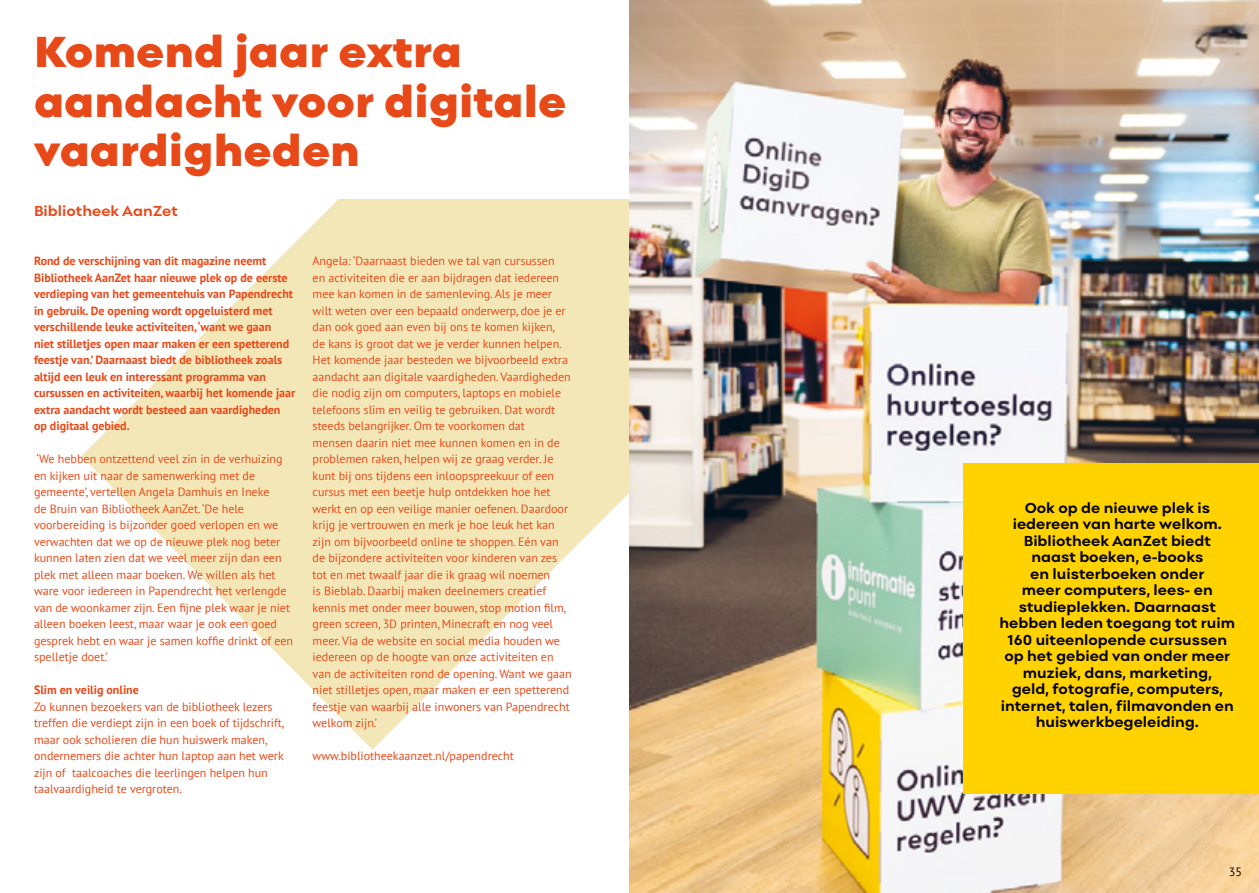
<style>
.page{position:relative;width:1259px;height:893px;background:#fff}
.page>*{position:absolute;margin:0;border:0;box-sizing:border-box;transform-origin:0 0}
.t1{font:900 45px/49.5px "Point";color:#e84918}
.t2{font:700 15px/16.5px "Point";color:#000;text-align:center}
.t3{font:700 15px "Point";color:#e84918}
.t4{font:12px/16.5px "PT Sans";color:#e84918}
.t5{font:700 12px/16.5px "PT Sans";color:#e84918}
.t6{font:12px "PT Sans";color:#000}
</style>
<div class="page">
<svg style="left:81px;top:199px;width:548px;height:551px;fill:#f3e7b8"></svg>
<img style="left:629px;top:0;width:630px;height:893px">
<div style="left:963px;top:463px;width:296px;height:330px;background:#ffd200"></div>
<h1 class="t1" style="left:34px;top:27px;width:534px">Komend jaar extra aandacht voor digitale vaardigheden</h1>
<p class="t3" style="left:34px;top:201px;width:145px">Bibliotheek AanZet</p>
<p class="t5" style="left:34px;top:252px;width:263px">Rond de verschijning van dit magazine neemt Bibliotheek AanZet haar nieuwe plek op de eerste verdieping van het gemeentehuis van Papendrecht in gebruik. De opening wordt opgeluisterd met verschillende leuke activiteiten, ‘want we gaan<br>niet stilletjes open maar maken er een spetterend feestje van.’ Daarnaast biedt de bibliotheek zoals altijd een leuk en interessant programma van cursussen en activiteiten, waarbij het komende jaar extra aandacht wordt besteed aan vaardigheden op digitaal gebied.</p>
<p class="t4" style="left:34px;top:450px;width:261px">‘We hebben ontzettend veel zin in de verhuizing en kijken uit naar de samenwerking met de gemeente’, vertellen Angela Damhuis en Ineke<br>de Bruin van Bibliotheek AanZet. ‘De hele voorbereiding is bijzonder goed verlopen en we verwachten dat we op de nieuwe plek nog beter kunnen laten zien dat we veel meer zijn dan een plek met alleen maar boeken. We willen als het ware voor iedereen in Papendrecht het verlengde van de woonkamer zijn. Een fijne plek waar je niet alleen boeken leest, maar waar je ook een goed gesprek hebt en waar je samen koffie drinkt of een spelletje doet.’</p>
<p class="t5" style="left:34px;top:681px;width:106px">Slim en veilig online</p>
<p class="t4" style="left:34px;top:698px;width:252px">Zo kunnen bezoekers van de bibliotheek lezers treffen die verdiept zijn in een boek of tijdschrift, maar ook scholieren die hun huiswerk maken, ondernemers die achter hun laptop aan het werk zijn of taalcoaches die leerlingen helpen hun taalvaardigheid te vergroten.</p>
<p class="t4" style="left:313px;top:252px;width:260px">Angela: ‘Daarnaast bieden we tal van cursussen<br>en activiteiten die er aan bijdragen dat iedereen mee kan komen in de samenleving. Als je meer wilt weten over een bepaald onderwerp, doe je er dan ook goed aan even bij ons te komen kijken,<br>de kans is groot dat we je verder kunnen helpen.<br>Het komende jaar besteden we bijvoorbeeld extra aandacht aan digitale vaardigheden. Vaardigheden die nodig zijn om computers, laptops en mobiele telefoons slim en veilig te gebruiken. Dat wordt steeds belangrijker. Om te voorkomen dat<br>mensen daarin niet mee kunnen komen en in de problemen raken, helpen wij ze graag verder. Je kunt bij ons tijdens een inloopspreekuur of een cursus met een beetje hulp ontdekken hoe het werkt en op een veilige manier oefenen. Daardoor krijg je vertrouwen en merk je hoe leuk het kan zijn om bijvoorbeeld online te shoppen. Eén van de bijzondere activiteiten voor kinderen van zes tot en met twaalf jaar die ik graag wil noemen<br>is Bieblab. Daarbij maken deelnemers creatief kennis met onder meer bouwen, stop motion film, green screen, 3D printen, Minecraft en nog veel meer. Via de website en social media houden we iedereen op de hoogte van onze activiteiten en van de activiteiten rond de opening. Want we gaan niet stilletjes open, maar maken er een spetterend feestje van waarbij alle inwoners van Papendrecht welkom zijn.’</p>
<p class="t4" style="left:313px;top:747px;width:203px">www.bibliotheekaanzet.nl/papendrecht</p>
<p class="t2" style="left:999px;top:499px;width:237px">Ook op de nieuwe plek is iedereen van harte welkom.<br>Bibliotheek AanZet biedt<br>naast boeken, e-books<br>en luisterboeken onder<br>meer computers, lees- en studieplekken. Daarnaast hebben leden toegang tot ruim<br>160 uiteenlopende cursussen op het gebied van onder meer muziek, dans, marketing,<br>geld, fotografie, computers, internet, talen, filmavonden en huiswerkbegeleiding.</p>
<p class="t6" style="left:1228px;top:864px;width:15px">35</p>
</div>
